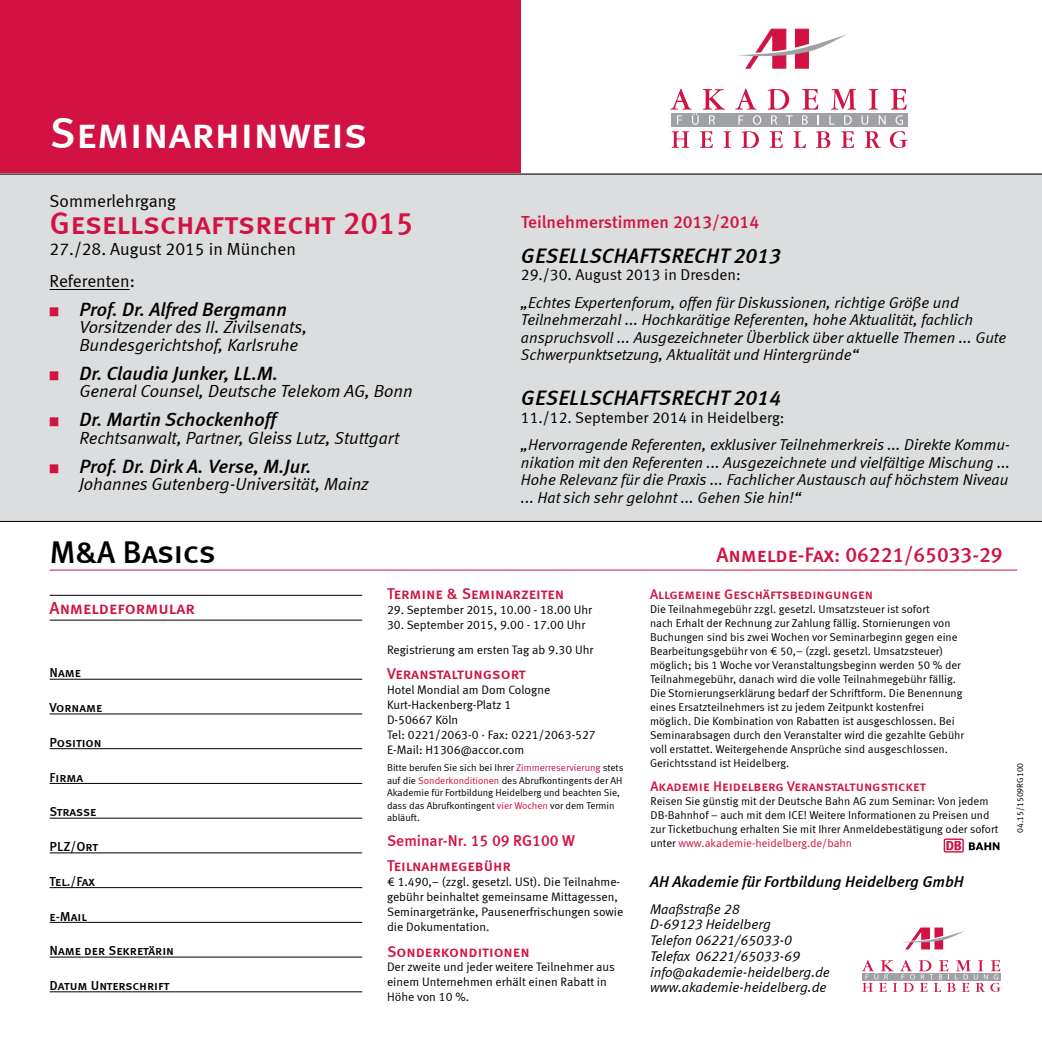
<style>
.page{position:relative;width:1042px;height:1042px;background:#fff}
.page>*{position:absolute;margin:0;border:0;box-sizing:border-box;transform-origin:0 0}
.t1{font:43.75px "Meta Medium LF Caps";color:#fff}
.t2{font:31.5px "Meta Medium LF Caps";color:#d11242}
.t3{font:31.5px "Meta Medium LF Caps";letter-spacing:-.015em;color:#000}
.t4{font:21px "Meta Medium LF Italic Caps";color:#000}
.t5{font:21px "Meta Medium LF Caps";color:#d11242}
.t6{font:italic 19.25px "Meta Medium LF";color:#000}
.t7{font:italic 17.5px/17.5px "Meta Normal LF";color:#000}
.t8{font:17.5px/32.4px "Meta Normal LF";color:#000}
.t9{font:17.5px "Meta Medium LF";color:#d11242}
.t10{font:17.5px "Meta Medium LF Caps";color:#d11242}
.t11{font:italic 15.75px/17.5px "Meta Normal LF";color:#000}
.t12{font:15.75px "Meta Medium LF Caps";color:#d11242}
.t13{font:15.75px "Meta Normal LF";color:#000}
.t14{font:italic 15.75px "Meta Medium LF";color:#000}
.t15{font:15.75px "Meta Medium LF";color:#d11242}
.t16{font:italic 14px/15.8px "Meta Normal LF";color:#000}
.t17{font:14px "Meta Medium LF Caps";color:#d11242}
.t18{font:13.12px "Meta Medium LF Caps";color:#000}
.t19{font:12.25px/14.9px "Meta Normal LF";color:#000}
.t20{font:11.38px/14px "Meta Normal LF";color:#000}
.t21{font:9.97px/12.4px "Meta Normal LF";color:#000}
.t22{font:8.75px "Meta Normal LF";color:#000}
.s1{color:#d11242}
</style>
<div class="page">
<div style="left:0;top:0;width:521px;height:174px;background:#d11242"></div>
<div style="left:0;top:174px;width:1042px;height:347px;background:#dcddde"></div>
<svg style="left:738px;top:29px;width:108px;height:39px"></svg>
<svg style="left:671px;top:131px;width:18px;height:17px"></svg>
<svg style="left:700px;top:131px;width:13px;height:17px"></svg>
<svg style="left:723px;top:131px;width:8px;height:17px"></svg>
<svg style="left:741px;top:131px;width:18px;height:17px"></svg>
<svg style="left:770px;top:131px;width:13px;height:17px"></svg>
<svg style="left:793px;top:131px;width:13px;height:17px"></svg>
<svg style="left:816px;top:131px;width:14px;height:17px"></svg>
<svg style="left:841px;top:131px;width:13px;height:17px"></svg>
<svg style="left:865px;top:131px;width:16px;height:17px"></svg>
<svg style="left:890px;top:131px;width:17px;height:17px"></svg>
<div style="left:672px;top:113px;width:236px;height:14px;background:#9fa1a4"></div>
<svg style="left:670px;top:89px;width:55px;height:36px"></svg>
<svg style="left:735px;top:89px;width:26px;height:36px"></svg>
<svg style="left:767px;top:89px;width:25px;height:36px"></svg>
<svg style="left:802px;top:89px;width:17px;height:36px"></svg>
<svg style="left:829px;top:89px;width:56px;height:36px"></svg>
<svg style="left:891px;top:89px;width:16px;height:36px"></svg>
<hr style="left:0;top:521px;width:1042px;height:1px;background:#000">
<hr style="left:0;top:174px;width:1042px;height:1px;background:#000">
<hr style="left:50px;top:569px;width:967px;height:1px;background:#d11242">
<hr style="left:50px;top:595px;width:312px;height:1px;background:#000">
<hr style="left:50px;top:620px;width:312px;height:1px;background:#000">
<hr style="left:50px;top:679px;width:312px;height:1px;background:#000">
<hr style="left:50px;top:713px;width:312px;height:1px;background:#000">
<hr style="left:50px;top:748px;width:312px;height:1px;background:#000">
<hr style="left:50px;top:783px;width:312px;height:1px;background:#000">
<hr style="left:50px;top:818px;width:312px;height:1px;background:#000">
<hr style="left:50px;top:852px;width:312px;height:1px;background:#000">
<hr style="left:50px;top:887px;width:312px;height:1px;background:#000">
<hr style="left:50px;top:922px;width:312px;height:1px;background:#000">
<hr style="left:50px;top:956px;width:312px;height:1px;background:#000">
<hr style="left:50px;top:991px;width:312px;height:1px;background:#000">
<svg style="left:902px;top:928px;width:62px;height:21px"></svg>
<svg style="left:861px;top:960px;width:140px;height:32px"></svg>
<hr style="left:50px;top:289px;width:80px;height:1px;background:#000">
<svg style="left:943px;top:838px;width:21px;height:14px"></svg>
<svg style="left:945px;top:840px;width:17px;height:11px"></svg>
<svg style="left:946px;top:841px;width:15px;height:9px"></svg>
<svg style="left:969px;top:842px;width:30px;height:8px"></svg>
<h1 class="t1" style="left:50px;top:107px;width:319px">Seminarhinweis</h1>
<h3 class="t8" style="left:50px;top:185px;width:128px">Sommerlehrgang</h3>
<h2 class="t2" style="left:50px;top:204px;width:365px">Gesellschaftsrecht 2015</h2>
<h3 class="t8" style="left:50px;top:232px;width:248px">27./28. August 2015 in München<br>Referenten:</h3>
<h3 class="t6" style="left:50px;top:298px;width:239px"><span class="s1">■</span> Prof. Dr. Alfred Bergmann</h3>
<h3 class="t7" style="left:79px;top:318px;width:229px">Vorsitzender des II. Zivilsenats,<br>Bundesgerichtshof, Karlsruhe</h3>
<h3 class="t6" style="left:50px;top:362px;width:230px"><span class="s1">■</span> Dr. Claudia Junker, LL.M.</h3>
<h3 class="t7" style="left:79px;top:382px;width:335px">General Counsel, Deutsche Telekom AG, Bonn</h3>
<h3 class="t6" style="left:50px;top:408px;width:228px"><span class="s1">■</span> Dr. Martin Schockenhoff</h3>
<h3 class="t7" style="left:79px;top:429px;width:321px">Rechtsanwalt, Partner, Gleiss Lutz, Stuttgart</h3>
<h3 class="t6" style="left:50px;top:454px;width:263px"><span class="s1">■</span> Prof. Dr. Dirk A. Verse, M.Jur.</h3>
<h3 class="t7" style="left:79px;top:475px;width:291px">Johannes Gutenberg-Universität, Mainz</h3>
<h3 class="t9" style="left:521px;top:212px;width:240px">Teilnehmerstimmen 2013/2014</h3>
<h3 class="t4" style="left:521px;top:243px;width:261px">GESELLSCHAFTSRECHT 2013</h3>
<h3 class="t13" style="left:521px;top:266px;width:221px">29./30. August 2013 in Dresden:</h3>
<p class="t11" style="left:521px;top:293px;width:487px">„Echtes Expertenforum, offen für Diskussionen, richtige Größe und Teilnehmerzahl ... Hochkarätige Referenten, hohe Aktualität, fachlich anspruchsvoll ... Ausgezeichneter Überblick über aktuelle Themen ... Gute Schwerpunktsetzung, Aktualität und Hintergründe“</p>
<h3 class="t4" style="left:521px;top:385px;width:261px">GESELLSCHAFTSRECHT 2014</h3>
<h3 class="t13" style="left:521px;top:408px;width:265px">11./12. September 2014 in Heidelberg:</h3>
<p class="t11" style="left:521px;top:436px;width:491px">„Hervorragende Referenten, exklusiver Teilnehmerkreis ... Direkte Kommu&shy;nikation mit den Referenten ... Ausgezeichnete und vielfältige Mischung ...<br>Hohe Relevanz für die Praxis ... Fachlicher Austausch auf höchstem Niveau ... Hat sich sehr gelohnt ... Gehen Sie hin!“</p>
<h2 class="t3" style="left:50px;top:533px;width:168px">M&amp;A Basics</h2>
<h3 class="t10" style="left:50px;top:598px;width:147px">Anmeldeformular</h3>
<p class="t18" style="left:50px;top:665px;width:33px">Name</p>
<p class="t18" style="left:50px;top:700px;width:54px">Vorname</p>
<p class="t18" style="left:50px;top:735px;width:54px">Position</p>
<p class="t18" style="left:50px;top:769px;width:35px">Firma</p>
<p class="t18" style="left:50px;top:804px;width:48px">Strasse</p>
<p class="t18" style="left:50px;top:839px;width:50px">PLZ/Ort</p>
<p class="t18" style="left:50px;top:873px;width:47px">Tel./Fax</p>
<p class="t18" style="left:50px;top:908px;width:39px">e-Mail</p>
<p class="t18" style="left:50px;top:943px;width:126px">Name der Sekretärin</p>
<p class="t18" style="left:50px;top:978px;width:121px">Datum Unterschrift</p>
<h3 class="t12" style="left:387px;top:584px;width:179px">Termine &amp; Seminarzeiten</h3>
<p class="t19" style="left:387px;top:602px;width:206px">29. September 2015, 10.00 - 18.00 Uhr</p>
<p class="t19" style="left:387px;top:612px;width:208px;line-height:24.8px">30. September 2015, 9.00 - 17.00 Uhr<br>Registrierung am ersten Tag ab 9.30 Uhr</p>
<h3 class="t12" style="left:387px;top:665px;width:140px">Veranstaltungsort</h3>
<p class="t19" style="left:387px;top:682px;width:210px">Hotel Mondial am Dom Cologne<br>Kurt-Hackenberg-Platz 1<br>D-50667 Köln<br>Tel: 0221/2063-0 · Fax: 0221/2063-527<br>E-Mail: H1306@accor.com</p>
<p class="t21" style="left:387px;top:761px;width:238px">Bitte berufen Sie sich bei Ihrer <span class="s1">Zimmerreservierung</span> stets auf die <span class="s1">Sonderkonditionen</span> des Abrufkontingents der AH Akademie für Fortbildung Heidelberg und beachten Sie, dass das Abrufkontingent <span class="s1">vier Wochen</span> vor dem Termin abläuft.</p>
<h3 class="t15" style="left:387px;top:831px;width:189px">Seminar-Nr. 15 09 RG100 W</h3>
<h3 class="t12" style="left:387px;top:857px;width:126px">Teilnahmegebühr</h3>
<p class="t19" style="left:387px;top:874px;width:238px">€ 1.490,– (zzgl. gesetzl. USt). Die Teilnahme&shy;gebühr beinhaltet gemeinsame Mittagessen, Seminargetränke, Pausenerfrischungen sowie die Dokumentation.</p>
<h3 class="t12" style="left:387px;top:942px;width:144px">Sonderkonditionen</h3>
<p class="t19" style="left:387px;top:959px;width:229px">Der zweite und jeder weitere Teilnehmer aus einem Unternehmen erhält einen Rabatt in<br>Höhe von 10 %.</p>
<h3 class="t5" style="left:716px;top:542px;width:288px">Anmelde-Fax: 06221/65033-29</h3>
<p class="t17" style="left:650px;top:586px;width:225px">Allgemeine Geschäftsbedingungen</p>
<p class="t20" style="left:650px;top:602px;width:316px">Die Teilnahmegebühr zzgl. gesetzl. Umsatzsteuer ist sofort<br>nach Erhalt der Rechnung zur Zahlung fällig. Stornierungen von Buchungen sind bis zwei Wochen vor Seminarbeginn gegen eine Bearbeitungsgebühr von € 50,– (zzgl. gesetzl. Umsatzsteuer) möglich; bis 1 Woche vor Veranstaltungsbeginn werden 50 % der Teilnahmegebühr, danach wird die volle Teilnahmegebühr fällig.<br>Die Stornierungserklärung bedarf der Schriftform. Die Benennung eines Ersatzteilnehmers ist zu jedem Zeitpunkt kostenfrei möglich. Die Kombination von Rabatten ist ausgeschlossen. Bei Seminarabsagen durch den Veranstalter wird die gezahlte Gebühr voll erstattet. Weitergehende Ansprüche sind ausgeschlossen.<br>Gerichtsstand ist Heidelberg.</p>
<p class="t17" style="left:650px;top:778px;width:277px">Akademie Heidelberg Veranstaltungsticket</p>
<p class="t20" style="left:650px;top:794px;width:349px">Reisen Sie günstig mit der Deutsche Bahn AG zum Seminar: Von jedem DB-Bahnhof − auch mit dem ICE! Weitere Informationen zu Preisen und zur Ticketbuchung erhalten Sie mit Ihrer Anmeldebestätigung oder sofort unter <span class="s1">www.akademie-heidelberg.de/bahn</span></p>
<h3 class="t14" style="left:650px;top:872px;width:315px">AH Akademie für Fortbildung Heidelberg GmbH</h3>
<p class="t16" style="left:650px;top:901px;width:181px">Maaßstraße 28<br>D-69123 Heidelberg<br>Telefon 06221/65033-0<br>Telefax 06221/65033-69 info@akademie-heidelberg.de www.akademie-heidelberg.de</p>
<p class="t22" style="left:1015px;top:833px;width:72px;rotate:-90deg">04.15/1509RG100</p>
</div>
